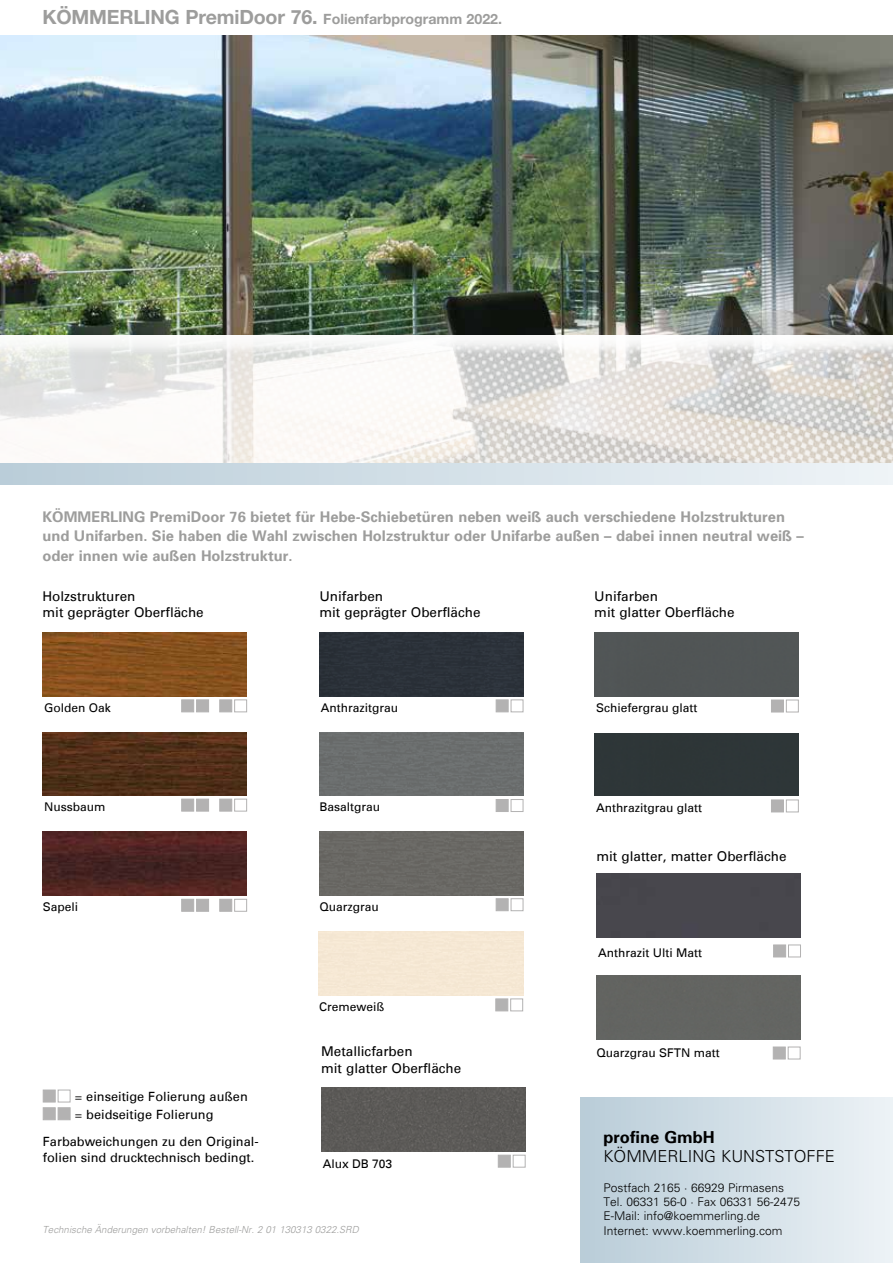
<style>
.page{position:relative;width:893px;height:1263px;background:#fff}
.page>*{position:absolute;margin:0;border:0;box-sizing:border-box;transform-origin:0 0}
.t1{font:300 16.5px "Univers";color:#000}
.t2{font:700 16.5px "Univers";color:#000}
.t3{font:700 14.7px/19.5px "Univers";color:#9d9d9c}
.t4{font:700 14.25px "Helvetica Neue CE";color:#9d9d9c}
.t5{font:13.5px/16.2px "Univers";color:#000}
.t6{font:12.75px/15.3px "Univers";color:#000}
.t7{font:12px "Univers";color:#000}
.t8{font:300 12px/14.4px "Univers";color:#000}
.t9{font:italic 300 9.75px "Univers";color:#9d9d9c}
.s1{font-size:19.65px}
</style>
<div class="page">
<img style="left:0;top:35px;width:893px;height:300px">
<div style="left:580px;top:1097px;width:313px;height:166px;background:linear-gradient(to right,#b9ccd8,#edf2f6)"></div>
<img style="left:0;top:341px;width:893px;height:122px">
<div style="left:0;top:463px;width:893px;height:22px;background:linear-gradient(to right,#bacdd9,#eef4f7)"></div>
<div style="left:495px;top:998px;width:13px;height:13px;background:#b3b2b2;border:1px solid #b3b2b2"></div>
<div style="left:510px;top:998px;width:13px;height:13px;border:1px solid #b3b2b2"></div>
<div style="left:43px;top:1090px;width:13px;height:12px;background:#b3b2b2;border:1px solid #b3b2b2"></div>
<div style="left:43px;top:1107px;width:13px;height:13px;background:#b3b2b2;border:1px solid #b3b2b2"></div>
<div style="left:58px;top:1090px;width:12px;height:12px;border:1px solid #b3b2b2"></div>
<div style="left:58px;top:1107px;width:12px;height:13px;background:#b3b2b2;border:1px solid #b3b2b2"></div>
<img style="left:43px;top:633px;width:204px;height:63px">
<div style="left:319px;top:633px;width:204px;height:63px;background:#2b3139"></div>
<img style="left:43px;top:733px;width:204px;height:62px">
<img style="left:43px;top:831px;width:204px;height:64px">
<div style="left:319px;top:733px;width:204px;height:62px;background:#6b6e6e"></div>
<div style="left:319px;top:831px;width:204px;height:64px;background:#6a6865"></div>
<div style="left:219px;top:699px;width:13px;height:13px;background:#b3b2b2;border:1px solid #b3b2b2"></div>
<div style="left:496px;top:699px;width:12px;height:13px;background:#b3b2b2;border:1px solid #b3b2b2"></div>
<div style="left:219px;top:799px;width:13px;height:12px;background:#b3b2b2;border:1px solid #b3b2b2"></div>
<div style="left:219px;top:899px;width:13px;height:13px;background:#b3b2b2;border:1px solid #b3b2b2"></div>
<div style="left:496px;top:799px;width:12px;height:13px;background:#b3b2b2"></div>
<div style="left:496px;top:898px;width:12px;height:13px;background:#b3b2b2;border:1px solid #b3b2b2"></div>
<div style="left:181px;top:699px;width:13px;height:13px;background:#b3b2b2;border:1px solid #b3b2b2"></div>
<div style="left:181px;top:799px;width:13px;height:12px;background:#b3b2b2"></div>
<div style="left:181px;top:899px;width:13px;height:13px;background:#b3b2b2;border:1px solid #b3b2b2"></div>
<div style="left:234px;top:699px;width:13px;height:13px;border:1px solid #b3b2b2"></div>
<div style="left:511px;top:699px;width:12px;height:13px;border:1px solid #b3b2b2"></div>
<div style="left:234px;top:799px;width:13px;height:12px;border:1px solid #b3b2b2"></div>
<div style="left:234px;top:899px;width:13px;height:13px;border:1px solid #b3b2b2"></div>
<div style="left:511px;top:799px;width:12px;height:13px;border:1px solid #b3b2b2"></div>
<div style="left:511px;top:898px;width:12px;height:13px;border:1px solid #b3b2b2"></div>
<div style="left:196px;top:699px;width:13px;height:13px;background:#b3b2b2;border:1px solid #b3b2b2"></div>
<div style="left:196px;top:799px;width:13px;height:12px;background:#b3b2b2"></div>
<div style="left:196px;top:899px;width:13px;height:13px;background:#b3b2b2;border:1px solid #b3b2b2"></div>
<div style="left:498px;top:1155px;width:13px;height:12px;background:#b3b2b2;border:1px solid #b3b2b2"></div>
<div style="left:513px;top:1155px;width:12px;height:12px;border:1px solid #b3b2b2"></div>
<div style="left:321px;top:1087px;width:204px;height:64px;background:#5c5a58"></div>
<div style="left:596px;top:976px;width:204px;height:64px;background:#636461"></div>
<div style="left:773px;top:1047px;width:13px;height:12px;background:#b3b2b2;border:1px solid #b3b2b2"></div>
<div style="left:788px;top:1047px;width:12px;height:12px;border:1px solid #b3b2b2"></div>
<div style="left:595px;top:733px;width:204px;height:62px;background:#2e3637"></div>
<div style="left:771px;top:800px;width:13px;height:12px;background:#b3b2b2"></div>
<div style="left:786px;top:800px;width:13px;height:12px;border:1px solid #b3b2b2"></div>
<div style="left:595px;top:633px;width:204px;height:63px;background:#515556"></div>
<div style="left:771px;top:700px;width:13px;height:12px;background:#b3b2b2"></div>
<div style="left:786px;top:700px;width:13px;height:12px;border:1px solid #b3b2b2"></div>
<div style="left:773px;top:945px;width:13px;height:12px;background:#b3b2b2"></div>
<div style="left:788px;top:945px;width:13px;height:12px;border:1px solid #b3b2b2"></div>
<div style="left:596px;top:874px;width:204px;height:63px;background:#48474d"></div>
<p class="t4" style="left:43px;top:10px;width:461px"><span class="s1">KÖMMERLING PremiDoor 76.</span> Folienfarbprogramm 2022.</p>
<p class="t3" style="left:43px;top:506px;width:763px">KÖMMERLING PremiDoor 76 bietet für Hebe-Schiebetüren neben weiß auch verschiedene Holzstrukturen und Unifarben. Sie haben die Wahl zwischen Holzstruktur oder Unifarbe außen – dabei innen neutral weiß – oder innen wie außen Holzstruktur.</p>
<p class="t5" style="left:43px;top:588px;width:163px">Holzstrukturen<br>mit geprägter Oberfläche</p>
<p class="t5" style="left:319px;top:588px;width:163px">Unifarben<br>mit geprägter Oberfläche</p>
<p class="t7" style="left:44px;top:701px;width:68px">Golden Oak</p>
<p class="t7" style="left:321px;top:701px;width:79px">Anthrazitgrau</p>
<p class="t7" style="left:44px;top:800px;width:63px">Nussbaum</p>
<p class="t7" style="left:43px;top:900px;width:37px">Sapeli</p>
<p class="t6" style="left:75px;top:1087px;width:174px;line-height:18px">= einseitige Folierung außen = beidseitige Folierung</p>
<p class="t6" style="left:43px;top:1134px;width:217px">Farbabweichungen zu den Original&shy;folien sind drucktechnisch bedingt.</p>
<p class="t7" style="left:319px;top:800px;width:62px">Basaltgrau</p>
<p class="t7" style="left:319px;top:899px;width:61px">Quarzgrau</p>
<p class="t7" style="left:319px;top:999px;width:67px">Cremeweiß</p>
<p class="t5" style="left:321px;top:1043px;width:142px">Metallicfarben<br>mit glatter Oberfläche</p>
<p class="t7" style="left:323px;top:1156px;width:71px">Alux DB 703</p>
<p class="t9" style="left:43px;top:1223px;width:318px">Technische Änderungen vorbehalten! Bestell-Nr. 2 01 130313 0322.SRD</p>
<p class="t5" style="left:594px;top:588px;width:142px">Unifarben<br>mit glatter Oberfläche</p>
<p class="t7" style="left:596px;top:701px;width:103px">Schiefergrau glatt</p>
<p class="t7" style="left:596px;top:801px;width:107px">Anthrazitgrau glatt</p>
<p class="t5" style="left:596px;top:848px;width:192px">mit glatter, matter Oberfläche</p>
<p class="t7" style="left:598px;top:946px;width:105px">Anthrazit Ulti Matt</p>
<p class="t7" style="left:596px;top:1046px;width:125px">Quarzgrau SFTN matt</p>
<p class="t2" style="left:603px;top:1126px;width:113px">profine GmbH</p>
<p class="t1" style="left:603px;top:1146px;width:233px">KÖMMERLING KUNSTSTOFFE</p>
<p class="t8" style="left:603px;top:1180px;width:198px">Postfach 2165 · 66929 Pirmasens<br>Tel. 06331 56-0 · Fax 06331 56-2475<br>E-Mail: info@koemmerling.de<br>Internet: www.koemmerling.com</p>
</div>
